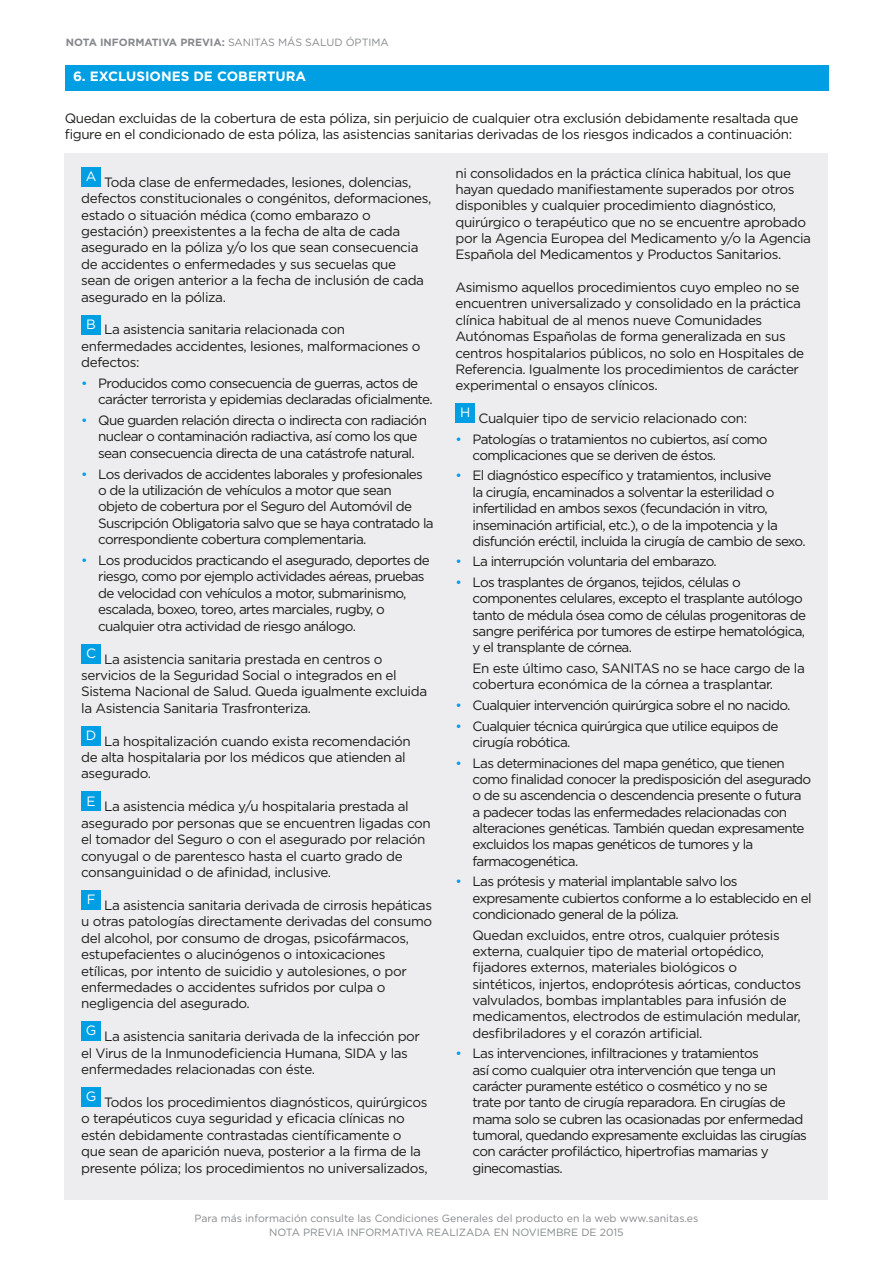
<style>
.page{position:relative;width:893px;height:1263px;background:#fff}
.page>*{position:absolute;margin:0;border:0;box-sizing:border-box;transform-origin:0 0}
.t1{font:13.5px/16.4px "Gotham";letter-spacing:-.035em;color:#1d1d1b}
.t2{font:700 13.5px "Gotham";color:#fff}
.t3{font:10.5px/13.5px "Gotham";color:#86888c;text-align:center}
.t4{font:700 10.5px "Gotham";color:#86888c}
.s1{font-weight:400}
.s2{color:#009fe3}
</style>
<div class="page">
<div style="left:65px;top:153px;width:763px;height:1046px;background:#ededef"></div>
<div style="left:81px;top:167px;width:20px;height:20px;background:#009fe3"></div>
<div style="left:81px;top:315px;width:20px;height:19px;background:#009fe3"></div>
<div style="left:81px;top:644px;width:20px;height:19px;background:#009fe3"></div>
<div style="left:81px;top:726px;width:20px;height:20px;background:#009fe3"></div>
<div style="left:81px;top:791px;width:20px;height:20px;background:#009fe3"></div>
<div style="left:81px;top:890px;width:20px;height:20px;background:#009fe3"></div>
<div style="left:81px;top:1021px;width:20px;height:20px;background:#009fe3"></div>
<div style="left:81px;top:1087px;width:20px;height:20px;background:#009fe3"></div>
<div style="left:455px;top:403px;width:20px;height:20px;background:#009fe3"></div>
<div style="left:65px;top:65px;width:764px;height:25px;background:#009fe3"></div>
<p class="t4" style="left:66px;top:35px;width:324px">NOTA INFORMATIVA PREVIA: <span class="s1">SANITAS MÁS SALUD ÓPTIMA</span></p>
<p class="t2" style="left:73px;top:67px;width:235px">6. EXCLUSIONES DE COBERTURA</p>
<p class="t1" style="left:65px;top:110px;width:735px">Quedan excluidas de la cobertura de esta póliza, sin perjuicio de cualquier otra exclusión debidamente resaltada que figure en el condicionado de esta póliza, las asistencias sanitarias derivadas de los riesgos indicados a continuación:</p>
<p class="t1" style="left:81px;top:173px;width:352px;text-indent:5px"><sup>A</sup> Toda clase de enfermedades, lesiones, dolencias, defectos constitucionales o congénitos, deformaciones, estado o situación médica (como embarazo o gestación) preexistentes a la fecha de alta de cada asegurado en la póliza y/o los que sean consecuencia de accidentes o enfermedades y sus secuelas que<br>sean de origen anterior a la fecha de inclusión de cada asegurado en la póliza.</p>
<p class="t1" style="left:81px;top:321px;width:341px;text-indent:5px"><sup>B</sup> La asistencia sanitaria relacionada con enfermedades accidentes, lesiones, malformaciones o defectos:</p>
<p class="t1" style="left:98px;top:375px;width:336px;text-indent:-17px"><span class="s2">•</span> Producidos como consecuencia de guerras, actos de carácter terrorista y epidemias declaradas oficialmente.</p>
<p class="t1" style="left:81px;top:412px;width:347px;text-align:center"><span class="s2">•</span> Que guarden relación directa o indirecta con radiación nuclear o contaminación radiactiva, así como los que sean consecuencia directa de una catástrofe natural.</p>
<p class="t1" style="left:98px;top:465px;width:337px;text-indent:-17px"><span class="s2">•</span> Los derivados de accidentes laborales y profesionales o de la utilización de vehículos a motor que sean objeto de cobertura por el Seguro del Automóvil de Suscripción Obligatoria salvo que se haya contratado la correspondiente cobertura complementaria.</p>
<p class="t1" style="left:98px;top:552px;width:333px;text-indent:-17px"><span class="s2">•</span> Los producidos practicando el asegurado, deportes de riesgo, como por ejemplo actividades aéreas, pruebas de velocidad con vehículos a motor, submarinismo, escalada, boxeo, toreo, artes marciales, rugby, o cualquier otra actividad de riesgo análogo.</p>
<p class="t1" style="left:81px;top:650px;width:347px;text-indent:5px"><sup>C</sup> La asistencia sanitaria prestada en centros o servicios de la Seguridad Social o integrados en el Sistema Nacional de Salud. Queda igualmente excluida la Asistencia Sanitaria Trasfronteriza.</p>
<p class="t1" style="left:81px;top:732px;width:331px;text-indent:5px"><sup>D</sup> La hospitalización cuando exista recomendación de alta hospitalaria por los médicos que atienden al asegurado.</p>
<p class="t1" style="left:81px;top:798px;width:351px;text-indent:5px"><sup>E</sup> La asistencia médica y/u hospitalaria prestada al asegurado por personas que se encuentren ligadas con el tomador del Seguro o con el asegurado por relación conyugal o de parentesco hasta el cuarto grado de consanguinidad o de afinidad, inclusive.</p>
<p class="t1" style="left:81px;top:897px;width:352px;text-indent:5px"><sup>F</sup> La asistencia sanitaria derivada de cirrosis hepáticas u otras patologías directamente derivadas del consumo del alcohol, por consumo de drogas, psicofármacos, estupefacientes o alucinógenos o intoxicaciones etílicas, por intento de suicidio y autolesiones, o por enfermedades o accidentes sufridos por culpa o negligencia del asegurado.</p>
<p class="t1" style="left:81px;top:1028px;width:340px;text-indent:5px"><sup>G</sup> La asistencia sanitaria derivada de la infección por el Virus de la Inmunodeficiencia Humana, SIDA y las enfermedades relacionadas con éste.</p>
<p class="t1" style="left:81px;top:1094px;width:348px;text-indent:5px"><sup>G</sup> Todos los procedimientos diagnósticos, quirúrgicos o terapéuticos cuya seguridad y eficacia clínicas no estén debidamente contrastadas científicamente o que sean de aparición nueva, posterior a la firma de la presente póliza; los procedimientos no universalizados,</p>
<p class="t1" style="left:455px;top:164px;width:357px">ni consolidados en la práctica clínica habitual, los que hayan quedado manifiestamente superados por otros disponibles y cualquier procedimiento diagnóstico, quirúrgico o terapéutico que no se encuentre aprobado por la Agencia Europea del Medicamento y/o la Agencia Española del Medicamentos y Productos Sanitarios.</p>
<p class="t1" style="left:455px;top:279px;width:350px">Asimismo aquellos procedimientos cuyo empleo no se encuentren universalizado y consolidado en la práctica clínica habitual de al menos nueve Comunidades Autónomas Españolas de forma generalizada en sus centros hospitalarios públicos, no solo en Hospitales de Referencia. Igualmente los procedimientos de carácter experimental o ensayos clínicos.</p>
<p class="t1" style="left:460px;top:410px;width:289px"><sup>H</sup> Cualquier tipo de servicio relacionado con:</p>
<p class="t1" style="left:472px;top:430px;width:297px;text-indent:-17px"><span class="s2">•</span> Patologías o tratamientos no cubiertos, así como complicaciones que se deriven de éstos.</p>
<p class="t1" style="left:472px;top:467px;width:335px;text-indent:-17px"><span class="s2">•</span> El diagnóstico específico y tratamientos, inclusive<br>la cirugía, encaminados a solventar la esterilidad o infertilidad en ambos sexos (fecundación in vitro, inseminación artificial, etc.), o de la impotencia y la disfunción eréctil, incluida la cirugía de cambio de sexo.</p>
<p class="t1" style="left:455px;top:553px;width:263px"><span class="s2">•</span> La interrupción voluntaria del embarazo.</p>
<p class="t1" style="left:472px;top:574px;width:335px;text-indent:-17px"><span class="s2">•</span> Los trasplantes de órganos, tejidos, células o componentes celulares, excepto el trasplante autólogo tanto de médula ósea como de células progenitoras de sangre periférica por tumores de estirpe hematológica, y el transplante de córnea.</p>
<p class="t1" style="left:472px;top:660px;width:334px">En este último caso, SANITAS no se hace cargo de la cobertura económica de la córnea a trasplantar.</p>
<p class="t1" style="left:455px;top:697px;width:336px"><span class="s2">•</span> Cualquier intervención quirúrgica sobre el no nacido.</p>
<p class="t1" style="left:472px;top:717px;width:308px;text-indent:-17px"><span class="s2">•</span> Cualquier técnica quirúrgica que utilice equipos de cirugía robótica.</p>
<p class="t1" style="left:472px;top:754px;width:340px;text-indent:-17px"><span class="s2">•</span> Las determinaciones del mapa genético, que tienen como finalidad conocer la predisposición del asegurado o de su ascendencia o descendencia presente o futura a padecer todas las enfermedades relacionadas con alteraciones genéticas. También quedan expresamente excluidos los mapas genéticos de tumores y la farmacogenética.</p>
<p class="t1" style="left:472px;top:873px;width:341px;text-indent:-17px"><span class="s2">•</span> Las prótesis y material implantable salvo los expresamente cubiertos conforme a lo establecido en el condicionado general de la póliza.</p>
<p class="t1" style="left:472px;top:926px;width:330px">Quedan excluidos, entre otros, cualquier prótesis externa, cualquier tipo de material ortopédico, fijadores externos, materiales biológicos o sintéticos, injertos, endoprótesis aórticas, conductos valvulados, bombas implantables para infusión de medicamentos, electrodos de estimulación medular, desfibriladores y el corazón artificial.</p>
<p class="t1" style="left:472px;top:1045px;width:336px;text-indent:-17px"><span class="s2">•</span> Las intervenciones, infiltraciones y tratamientos<br>así como cualquier otra intervención que tenga un carácter puramente estético o cosmético y no se<br>trate por tanto de cirugía reparadora. En cirugías de mama solo se cubren las ocasionadas por enfermedad tumoral, quedando expresamente excluidas las cirugías con carácter profiláctico, hipertrofias mamarias y ginecomastias.</p>
<p class="t3" style="left:195px;top:1212px;width:505px">Para más información consulte las Condiciones Generales del producto en la web www.sanitas.es<br>NOTA PREVIA INFORMATIVA REALIZADA EN NOVIEMBRE DE 2015</p>
</div>
